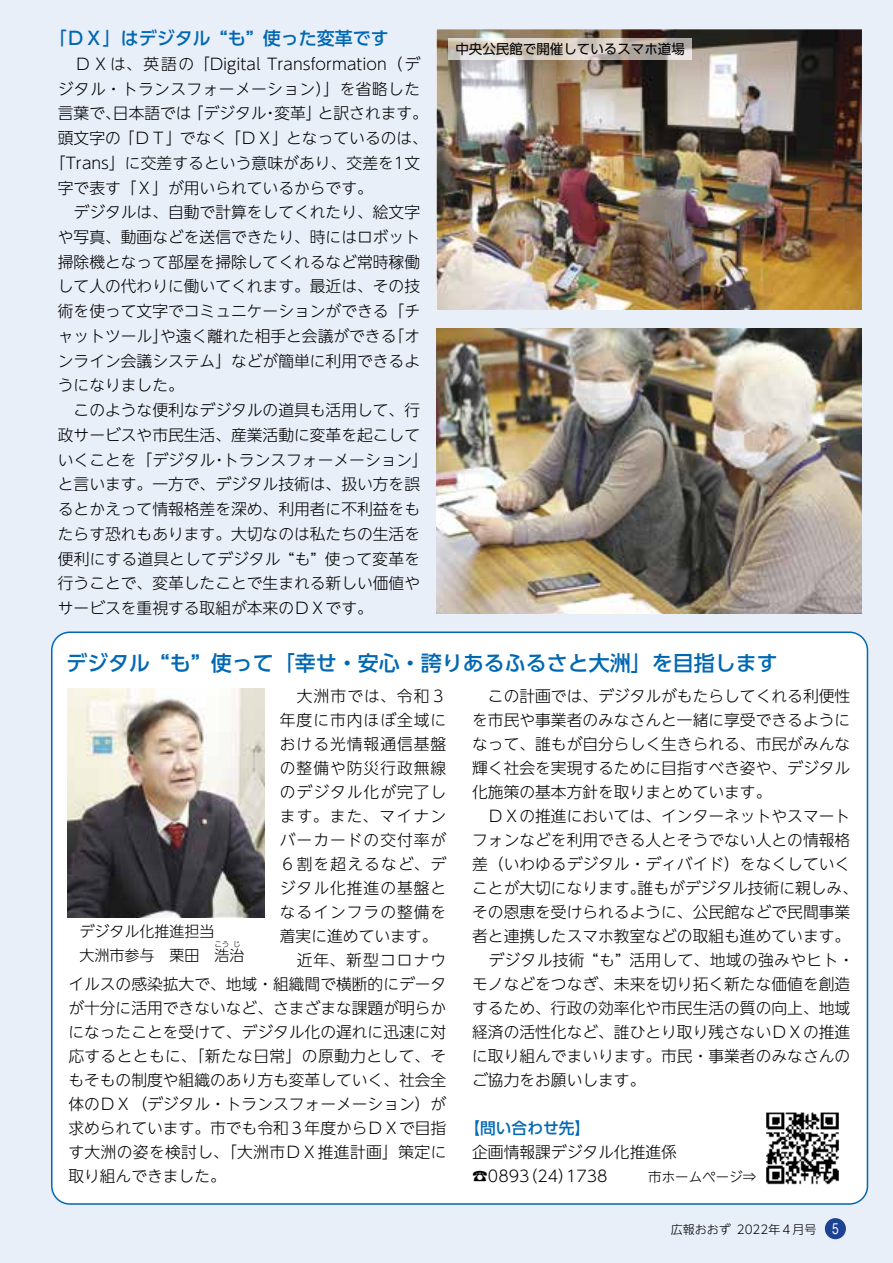
<style>
.page{position:relative;width:893px;height:1263px;background:#e9eff9}
.page>*{position:absolute;margin:0;border:0;box-sizing:border-box;transform-origin:0 0}
.t1{font:500 21px "UD Shin Go Pr 6 N";color:#0068b3}
.t2{font:500 18px "UD Shin Go Pr 6 N";color:#0068b3}
.t3{font:300 15.75px/24px "UD Shin Go NT Pr 6 N";color:#000}
.t4{font:300 15.75px "UD Shin Go NT Pr 6 N";letter-spacing:.025em;color:#000}
.t5{font:300 15.75px "UD Shin Go NT Pr 6 N";letter-spacing:.065em;color:#000}
.t6{font:300 15.75px "UD Shin Go NT Pr 6 N";letter-spacing:.07em;color:#000}
.t7{font:500 15.75px "UD Shin Go Pr 6 N";color:#0068b3}
.t8{font:300 15px/24px "UD Shin Go NT Pr 6 N";color:#000}
.t9{font:13.5px "UD Shin Go Pr 6 N";color:#000}
.t10{font:300 12px "UD Shin Go NT Pr 6 N";color:#000}
.t11{font:300 7.5px "UD Shin Go NT Pr 6 N";color:#000}
.s1{font-size:13.5px}
.s2{font-family:"Shin M Go Pro";font-weight:400;font-size:13.5px;color:#fff}
</style>
<div class="page">
<img style="left:437px;top:29px;width:425px;height:281px">
<img style="left:437px;top:328px;width:425px;height:285px">
<img style="left:449px;top:38px;width:242px;height:22px">
<div style="left:51px;top:631px;width:817px;height:574px;background:#fff"></div>
<img style="left:766px;top:1112px;width:72px;height:72px">
<img style="left:67px;top:688px;width:197px;height:229px">
<div style="left:825px;top:1218px;width:21px;height:21px;background:#1d4294;border-radius:50%"></div>
<p class="t2" style="left:49px;top:23px;width:341px">「ＤＸ」はデジタル “も” 使った変革です</p>
<p class="t3" style="left:58px;top:51px;width:364px">　ＤＸは、英語の「Digital Transformation（デ</p>
<p class="t4" style="left:58px;top:76px;width:364px">ジタル・トランスフォーメーション）」を省略した</p>
<p class="t3" style="left:58px;top:101px;width:372px">言葉で、日本語では「デジタル・変革」と訳されます。</p>
<p class="t3" style="left:58px;top:125px;width:372px">頭文字の「ＤＴ」でなく「ＤＸ」となっているのは、</p>
<p class="t3" style="left:50px;top:150px;width:372px">「Trans」に交差するという意味があり、交差を1文</p>
<p class="t3" style="left:58px;top:175px;width:317px">字で表す「Ｘ」が用いられているからです。</p>
<p class="t3" style="left:58px;top:200px;width:364px">　デジタルは、自動で計算をしてくれたり、絵文字</p>
<p class="t3" style="left:58px;top:224px;width:364px">や写真、動画などを送信できたり、時にはロボット</p>
<p class="t3" style="left:58px;top:249px;width:364px">掃除機となって部屋を掃除してくれるなど常時稼働</p>
<p class="t3" style="left:58px;top:274px;width:364px">して人の代わりに働いてくれます。最近は、その技</p>
<p class="t3" style="left:58px;top:299px;width:364px">術を使って文字でコミュニケーションができる「チ</p>
<p class="t3" style="left:58px;top:323px;width:364px">ャットツール」や遠く離れた相手と会議ができる「オ</p>
<p class="t3" style="left:58px;top:348px;width:364px">ンライン会議システム」などが簡単に利用できるよ</p>
<p class="t3" style="left:58px;top:373px;width:127px">うになりました。</p>
<p class="t3" style="left:58px;top:398px;width:364px">　このような便利なデジタルの道具も活用して、行</p>
<p class="t3" style="left:58px;top:422px;width:364px">政サービスや市民生活、産業活動に変革を起こして</p>
<p class="t3" style="left:58px;top:447px;width:372px">いくことを「デジタル・トランスフォーメーション」</p>
<p class="t3" style="left:58px;top:472px;width:364px">と言います。一方で、デジタル技術は、扱い方を誤</p>
<p class="t3" style="left:58px;top:497px;width:364px">るとかえって情報格差を深め、利用者に不利益をも</p>
<p class="t3" style="left:58px;top:521px;width:364px">たらす恐れもあります。大切なのは私たちの生活を</p>
<p class="t3" style="left:58px;top:546px;width:364px">便利にする道具としてデジタル “も” 使って変革を</p>
<p class="t3" style="left:58px;top:571px;width:364px">行うことで、変革したことで生まれる新しい価値や</p>
<p class="t3" style="left:58px;top:596px;width:317px">サービスを重視する取組が本来のＤＸです。</p>
<p class="t9" style="left:455px;top:38px;width:231px">中央公民館で開催しているスマホ道場</p>
<h1 class="t1" style="left:66px;top:646px;width:713px">デジタル “も” 使って「幸せ・安心・誇りあるふるさと大洲」を目指します</h1>
<p class="t6" style="left:280px;top:683px;width:168px">　大洲市では、令和３</p>
<p class="t5" style="left:280px;top:707px;width:168px">年度に市内ほぼ全域に</p>
<p class="t5" style="left:280px;top:731px;width:168px">おける光情報通信基盤</p>
<p class="t5" style="left:280px;top:755px;width:168px">の整備や防災行政無線</p>
<p class="t5" style="left:280px;top:779px;width:168px">のデジタル化が完了し</p>
<p class="t3" style="left:280px;top:804px;width:168px">ます。また、マイナン</p>
<p class="t5" style="left:280px;top:827px;width:168px">バーカードの交付率が</p>
<p class="t6" style="left:280px;top:851px;width:168px">６割を超えるなど、デ</p>
<p class="t5" style="left:280px;top:875px;width:168px">ジタル化推進の基盤と</p>
<p class="t5" style="left:280px;top:899px;width:168px">なるインフラの整備を</p>
<p class="t3" style="left:280px;top:924px;width:159px">着実に進めています。</p>
<p class="t6" style="left:280px;top:947px;width:168px">　近年、新型コロナウ</p>
<p class="t3" style="left:68px;top:972px;width:379px">イルスの感染拡大で、地域・組織間で横断的にデータ</p>
<p class="t3" style="left:68px;top:996px;width:379px">が十分に活用できないなど、さまざまな課題が明らか</p>
<p class="t3" style="left:68px;top:1020px;width:379px">になったことを受けて、デジタル化の遅れに迅速に対</p>
<p class="t4" style="left:68px;top:1043px;width:379px">応するとともに、「新たな日常」の原動力として、そ</p>
<p class="t3" style="left:68px;top:1068px;width:379px">もそもの制度や組織のあり方も変革していく、社会全</p>
<p class="t3" style="left:68px;top:1092px;width:379px">体のＤＸ（デジタル・トランスフォーメーション）が</p>
<p class="t3" style="left:68px;top:1116px;width:379px">求められています。市でも令和３年度からＤＸで目指</p>
<p class="t4" style="left:68px;top:1139px;width:380px">す大洲の姿を検討し、「大洲市ＤＸ推進計画」策定に</p>
<p class="t3" style="left:68px;top:1164px;width:159px">取り組んできました。</p>
<p class="t3" style="left:472px;top:684px;width:387px">　この計画では、デジタルがもたらしてくれる利便性を市民や事業者のみなさんと一緒に享受できるようになって、誰もが自分らしく生きられる、市民がみんな輝く社会を実現するために目指すべき姿や、デジタル化施策の基本方針を取りまとめています。<br>　ＤＸの推進においては、インターネットやスマートフォンなどを利用できる人とそうでない人との情報格差（いわゆるデジタル・ディバイド）をなくしていくことが大切になります。誰もがデジタル技術に親しみ、その恩恵を受けられるように、公民館などで民間事業者と連携したスマホ教室などの取組も進めています。　デジタル技術 “も” 活用して、地域の強みやヒト・モノなどをつなぎ、未来を切り拓く新たな価値を創造するため、行政の効率化や市民生活の質の向上、地域経済の活性化など、誰ひとり取り残さないＤＸの推進に取り組んでまいります。市民・事業者のみなさんのご協力をお願いします。</p>
<p class="t7" style="left:464px;top:1115px;width:127px">【問い合わせ先】</p>
<p class="t3" style="left:472px;top:1140px;width:285px">企画情報課デジタル化推進係<br>☎0893（24）1738<span class="s1">　　　市ホームページ⇒</span></p>
<p class="t8" style="left:79px;top:919px;width:166px">デジタル化推進担当<br>大洲市参与　栗田　浩治</p>
<p class="t11" style="left:214px;top:938px;width:16px">こう</p>
<p class="t11" style="left:233px;top:938px;width:9px">じ</p>
<p class="t10" style="left:671px;top:1219px;width:170px">広報おおず 2022年４月号 <span class="s2">5</span></p>
</div>
